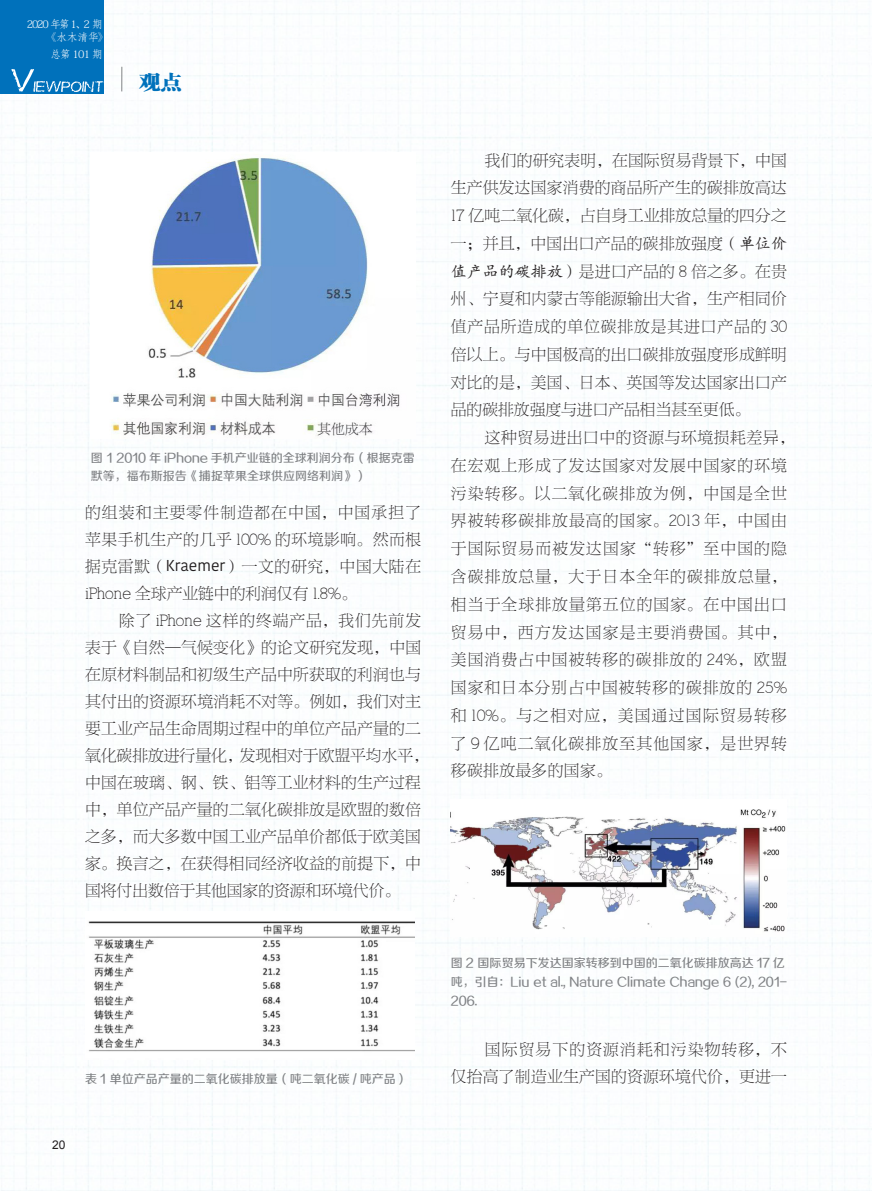
<style>
.page{position:relative;width:872px;height:1191px;background:#fff}
.page>*{position:absolute;margin:0;border:0;box-sizing:border-box;transform-origin:0 0}
.t1{font:19.5px "FZCSJW GB1 0";color:#0071bb;scale:1.1 1}
.正文字体{font:15.75px/27px "FZNBSJW GB1 0";letter-spacing:.025em;color:#231f20;text-align:justify}
.正文字体-2{font:15.75px/27.8px "FZNBSJW GB1 0";letter-spacing:.07em;color:#231f20}
.图注{font:12px/18.8px "FZZZHUNHJW GB1 0";color:#808285}
.t2{font:12px "Arial";color:#231f20}
.t3{font:10.5px "Adobe Fangsong Std";letter-spacing:-.075em;color:#fff}
.s1{font-family:"Kohinoor Bangla"}
.s2{font-family:"H Yc 1 gj"}
</style>
<div class="page">
<img style="left:0;top:1px;width:872px;height:1190px">
<svg style="left:121px;top:67px;width:1px;height:24px"></svg>
<div style="left:0;top:0;width:104px;height:93px;background:#0071bb"></div>
<img style="left:91px;top:153px;width:324px;height:286px">
<img style="left:85px;top:911px;width:330px;height:148px">
<img style="left:451px;top:799px;width:336px;height:137px">
<p class="t3" style="left:27px;top:18px;width:77px">2020 年第 1、2 期</p>
<p class="t3" style="left:51px;top:48px;width:54px">总第 101 期</p>
<p class="t3" style="left:46px;top:31px;width:64px">《水木清华》</p>
<p class="t1" style="left:139px;top:71px;width:41px">观点</p>
<p class="图注" style="left:91px;top:450px;width:325px;line-height:18px">图 1 2010 年 iPhone 手机产业链的全球利润分布（根据克雷默等，福布斯报告《捕捉苹果全球供应网络利润》）</p>
<p class="正文字体" style="left:85px;top:499px;width:337px">的组装和主要零件制造都在中国，中国承担了苹果手机生产的几乎 100% 的环境影响。然而根据克雷默（<span class="s1">Kraemer</span>）一文的研究，中国大陆在iPhone 全球产业链中的利润仅有 1.8%。</p>
<p class="正文字体" style="left:85px;top:607px;width:345px;text-align:left;text-indent:34px">除了 iPhone 这样的终端产品，我们先前发表于《自然—气候变化》的论文研究发现，中国在原材料制品和初级生产品中所获取的利润也与其付出的资源环境消耗不对等。例如，我们对主要工业产品生命周期过程中的单位产品产量的二氧化碳排放进行量化，发现相对于欧盟平均水平，中国在玻璃、钢、铁、铝等工业材料的生产过程中，单位产品产量的二氧化碳排放是欧盟的数倍之多，而大多数中国工业产品单价都低于欧美国家。换言之，在获得相同经济收益的前提下，中国将付出数倍于其他国家的资源和环境代价。</p>
<p class="图注" style="left:85px;top:1070px;width:324px">表 1 单位产品产量的二氧化碳排放量（吨二氧化碳 / 吨产品）</p>
<p class="t2" style="left:52px;top:1137px;width:15px">20</p>
<p class="正文字体" style="left:451px;top:147px;width:337px;line-height:27.8px;text-indent:34px">我们的研究表明，在国际贸易背景下，中国生产供发达国家消费的商品所产生的碳排放高达17 亿吨二氧化碳，占自身工业排放总量的四分之一；并且，中国出口产品的碳排放强度（<span class="s2">单位价值产品的碳排放</span>）是进口产品的 8 倍之多。在贵州、宁夏和内蒙古等能源输出大省，生产相同价值产品所造成的单位碳排放是其进口产品的 30倍以上。与中国极高的出口碳排放强度形成鲜明对比的是，美国、日本、英国等发达国家出口产品的碳排放强度与进口产品相当甚至更低。</p>
<p class="正文字体-2" style="left:451px;top:424px;width:345px;text-indent:34px">这种贸易进出口中的资源与环境损耗差异，在宏观上形成了发达国家对发展中国家的环境污染转移。以二氧化碳排放为例，中国是全世界被转移碳排放最高的国家。2013 年，中国由于国际贸易而被发达国家“转移”至中国的隐含碳排放总量，大于日本全年的碳排放总量，相当于全球排放量第五位的国家。在中国出口贸易中，西方发达国家是主要消费国。其中，美国消费占中国被转移的碳排放的 24%，欧盟国家和日本分别占中国被转移的碳排放的 25%和 10%。与之相对应，美国通过国际贸易转移了 9 亿吨二氧化碳排放至其他国家，是世界转移碳排放最多的国家。</p>
<p class="图注" style="left:451px;top:954px;width:337px">图 2 国际贸易下发达国家转移到中国的二氧化碳排放高达 17 亿吨，引自：Liu et al., Nature Climate Change 6 (2), 201-<br>206.</p>
<p class="正文字体" style="left:451px;top:1035px;width:337px;line-height:27.8px;text-align:right">国际贸易下的资源消耗和污染物转移，不<br>仅抬高了制造业生产国的资源环境代价，更进一</p>
</div>
